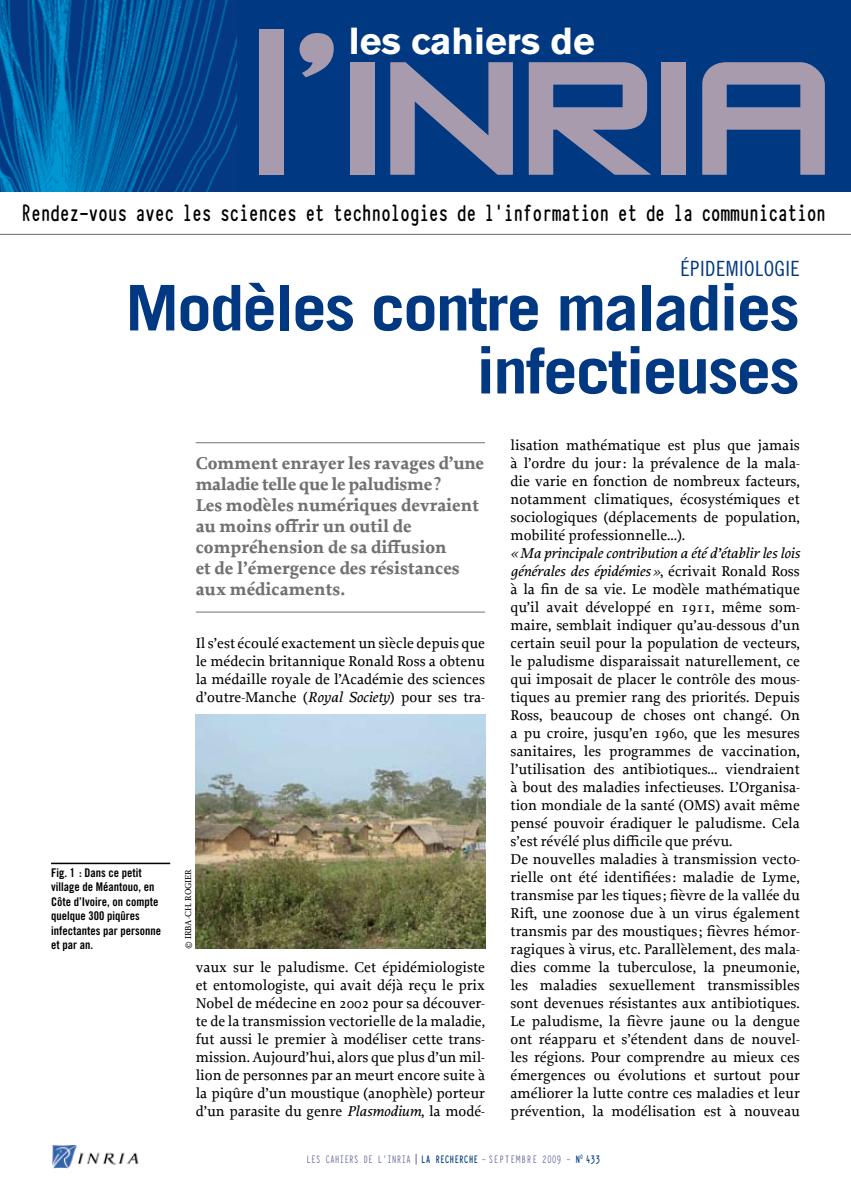
<style>
.page{position:relative;width:851px;height:1191px;background:#fff}
.page>*{position:absolute;margin:0;border:0;box-sizing:border-box;transform-origin:0 0}
.t1{font:191.7px "Zero Twos";letter-spacing:-.03em;color:#a89bae;scale:1.1 1}
.t2{font:700 63px/63px "Trade Gothic";letter-spacing:-.03em;color:#003882;text-align:right;scale:1.1 1}
.t3{font:700 37.35px "Akzidenz Grotesk BE";color:#fff}
.t4{font:700 26.25px "Typewriter Condensed";letter-spacing:-.045em;color:#000;scale:.9 1}
.t5{font:21px "Trade Gothic Cond Eighteen";letter-spacing:.02em;color:#003882}
.t6{font:700 18px/21px "Proforma";color:#707173}
.t7{font:15px/18px "Proforma";color:#000;text-align:justify}
.t8{font:12px/14.4px "Trade Gothic Bold Cond Twenty";color:#000}
.t9{font:700 12px "Typewriter Condensed";letter-spacing:-.01em;color:#003882;scale:.9 1}
.t10{font:12px "Typewriter Condensed";letter-spacing:-.01em;color:#63659f;scale:.9 1}
.t11{font:9px "Proforma";color:#000}
.s1{font-style:italic}
.s2{font-weight:400;color:#63659f}
</style>
<div class="page">
<img style="left:52px;top:1145px;width:87px;height:23px">
<hr style="left:196px;top:442px;width:289px;height:1px;background:#707173">
<hr style="left:196px;top:611px;width:289px;height:1px;background:#707173">
<div style="left:0;top:0;width:850px;height:191px;background:#003882"></div>
<img style="left:0;top:0;width:236px;height:191px">
<hr style="left:0;top:234px;width:850px;height:1px;background:#646567">
<img style="left:196px;top:714px;width:289px;height:235px">
<hr style="left:51px;top:862px;width:119px;height:2px;background:#000">
<h3 class="t3" style="left:349px;top:19px;width:247px">les cahiers de</h3>
<h1 class="t1" style="left:247px;top:25px;width:535px">l’INRIA</h1>
<h3 class="t4" style="left:21px;top:193px;width:896px">Rendez-vous avec les sciences et technologies de l’information et de la communication</h3>
<h3 class="t5" style="left:680px;top:256px;width:121px">ÉPIDEMIOLOGIE</h3>
<h2 class="t2" style="left:125px;top:275px;width:614px">Modèles contre maladies infectieuses</h2>
<p class="t8" style="left:51px;top:865px;width:111px">Fig. 1 : Dans ce petit village de Méantouo, en<br>Côte d’Ivoire, on compte quelque 300 piqûres infectantes par personne et par an.</p>
<p class="t6" style="left:196px;top:453px;width:290px">Comment enrayer les ravages d’une maladie telle que le paludisme?<br>Les modèles numériques devraient au moins offrir un outil de compréhension de sa diffusion<br>et de l’émergence des résistances aux médicaments.</p>
<p class="t7" style="left:196px;top:634px;width:291px">Il s’est écoulé exactement un siècle depuis que le médecin britannique Ronald Ross a obtenu la médaille royale de l’Académie des sciences d’outre-Manche (<span class="s1">Royal Society</span>) pour ses tra-</p>
<p class="t11" style="left:182px;top:949px;width:79px;rotate:-90deg">© IRBA-Ch. Rogier</p>
<p class="t7" style="left:196px;top:958px;width:291px">vaux sur le paludisme. Cet épidémiologiste et entomologiste, qui avait déjà reçu le prix Nobel de médecine en 2002 pour sa découver&shy;te de la transmission vectorielle de la maladie, fut aussi le premier à modéliser cette trans&shy;mission. Aujourd’hui, alors que plus d’un mil&shy;lion de personnes par an meurt encore suite à la piqûre d’un moustique (anophèle) porteur d’un parasite du genre <span class="s1">Plasmodium</span>, la modé-</p>
<p class="t7" style="left:510px;top:436px;width:291px">lisation mathématique est plus que jamais à l’ordre du jour: la prévalence de la mala&shy;die varie en fonction de nombreux facteurs, notamment climatiques, écosystémiques et sociologiques (déplacements de population, mobilité professionnelle…).</p>
<p class="t7" style="left:510px;top:544px;width:291px;text-align:left"><span class="s1">«Ma principale contribution a été d’établir les lois générales des épidémies »</span>, écrivait Ronald Ross à la fin de sa vie. Le modèle mathématique qu’il avait développé en 1911, même som&shy;maire, semblait indiquer qu’au-dessous d’un certain seuil pour la population de vecteurs, le paludisme disparaissait naturellement, ce qui imposait de placer le contrôle des mous&shy;tiques au premier rang des priorités. Depuis Ross, beaucoup de choses ont changé. On a pu croire, jusqu’en 1960, que les mesures sanitaires, les programmes de vaccination, l’utilisation des antibiotiques… viendraient à bout des maladies infectieuses. L’Organisa&shy;tion mondiale de la santé (OMS) avait même pensé pouvoir éradiquer le paludisme. Cela s’est révélé plus difficile que prévu.<br>De nouvelles maladies à transmission vecto&shy;rielle ont été identifiées: maladie de Lyme, transmise par les tiques; fièvre de la vallée du Rift, une zoonose due à un virus également transmis par des moustiques; fièvres hémor&shy;ragiques à virus, etc. Parallèlement, des mala&shy;dies comme la tuberculose, la pneumonie, les maladies sexuellement transmissibles sont devenues résistantes aux antibiotiques.<br>Le paludisme, la fièvre jaune ou la dengue ont réapparu et s’étendent dans de nouvel&shy;les régions. Pour comprendre au mieux ces émergences ou évolutions et surtout pour améliorer la lutte contre ces maladies et leur prévention, la modélisation est à nouveau</p>
<p class="t10" style="left:306px;top:1150px;width:106px">LES CAHIERS DE L ’INRIA</p>
<p class="t9" style="left:421px;top:1150px;width:200px">la recherche <span class="s2">- SEPTEMBRE 2009 -</span> N<sup>0</sup> 433</p>
</div>
